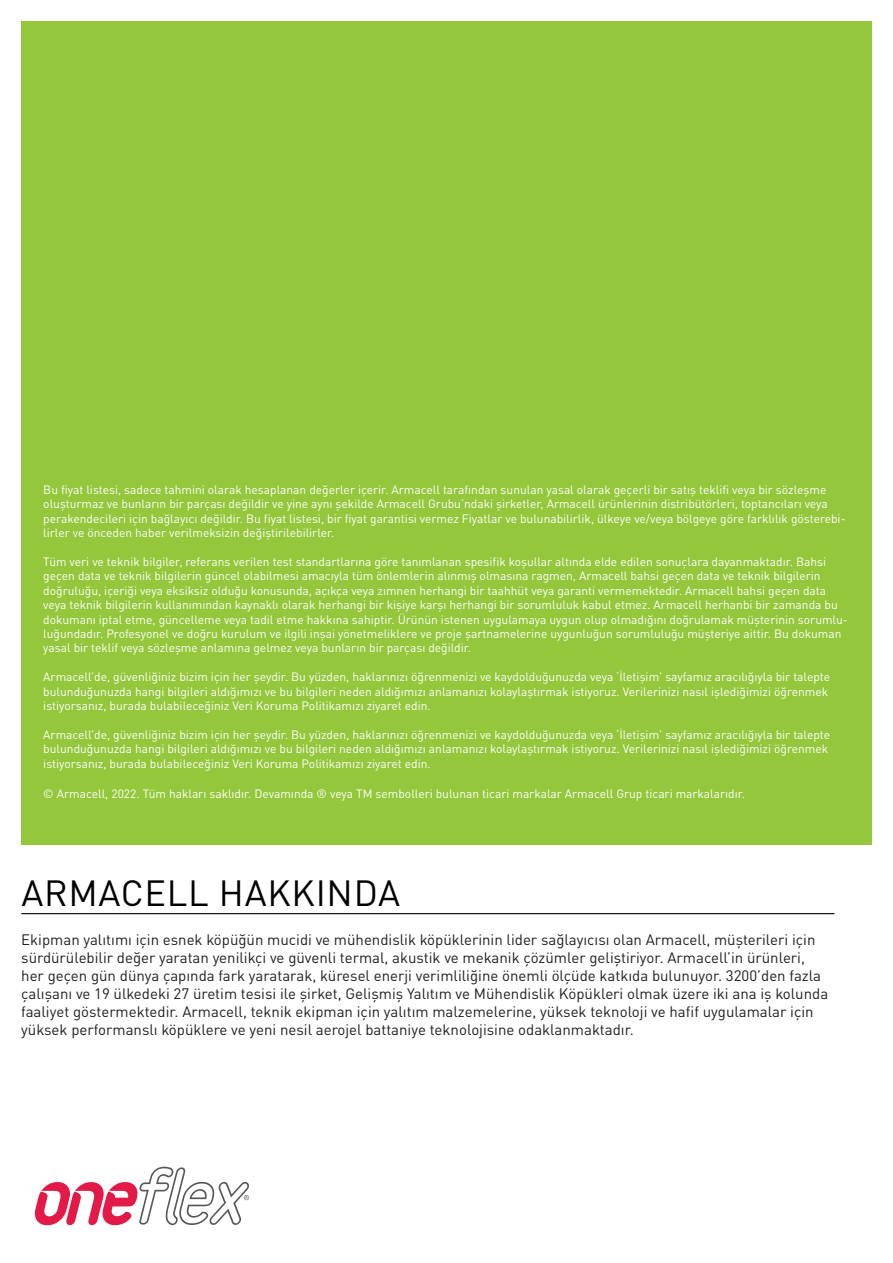
<style>
.page{position:relative;width:893px;height:1263px;background:#fff}
.page>*{position:absolute;margin:0;border:0;box-sizing:border-box;transform-origin:0 0}
.t1{font:36px "DIN Pro";letter-spacing:.02em;color:#000}
.t2{font:15px/18px "DIN Pro";color:#231f20}
.t3{font:12px/14.4px "DIN Pro";color:#fff}
</style>
<div class="page">
<div style="left:21px;top:21px;width:851px;height:824px;background:#94c73b"></div>
<hr style="left:21px;top:913px;width:813px;height:1px;background:#000">
<svg style="left:34px;top:1166px;width:215px;height:59px"></svg>
<p class="t3" style="left:43px;top:482px;width:804px">Bu fiyat listesi, sadece tahmini olarak hesaplanan değerler içerir. Armacell tarafından sunulan yasal olarak geçerli bir satış teklifi veya bir sözleşme oluşturmaz ve bunların bir parçası değildir ve yine aynı şekilde Armacell Grubu’ndaki şirketler, Armacell ürünlerinin distribütörleri, toptancıları veya perakendecileri için bağlayıcı değildir. Bu fiyat listesi, bir fiyat garantisi vermez Fiyatlar ve bulunabilirlik, ülkeye ve/veya bölgeye göre farklılık gösterebi&shy;lirler ve önceden haber verilmeksizin değiştirilebilirler.</p>
<p class="t3" style="left:43px;top:554px;width:806px">Tüm veri ve teknik bilgiler, referans verilen test standartlarına göre tanımlanan spesifik koşullar altında elde edilen sonuçlara dayanmaktadır. Bahsi geçen data ve teknik bilgilerin güncel olabilmesi amacıyla tüm önlemlerin alınmış olmasına ragmen, Armacell bahsi geçen data ve teknik bilgilerin doğruluğu, içeriği veya eksiksiz olduğu konusunda, açıkça veya zımnen herhangi bir taahhüt veya garanti vermemektedir. Armacell bahsi geçen data veya teknik bilgilerin kullanımından kaynaklı olarak herhangi bir kişiye karşı herhangi bir sorumluluk kabul etmez. Armacell herhanbi bir zamanda bu dokumanı iptal etme, güncelleme veya tadil etme hakkına sahiptir. Ürünün istenen uygulamaya uygun olup olmadığını doğrulamak müşterinin sorumlu&shy;luğundadır. Profesyonel ve doğru kurulum ve ilgili inşai yönetmeliklere ve proje şartnamelerine uygunluğun sorumluluğu müşteriye aittir. Bu dokuman yasal bir teklif veya sözleşme anlamına gelmez veya bunların bir parçası değildir.</p>
<p class="t3" style="left:43px;top:669px;width:788px">Armacell’de, güvenliğiniz bizim için her şeydir. Bu yüzden, haklarınızı öğrenmenizi ve kaydolduğunuzda veya ‘İletişim’ sayfamız aracılığıyla bir talepte bulunduğunuzda hangi bilgileri aldığımızı ve bu bilgileri neden aldığımızı anlamanızı kolaylaştırmak istiyoruz. Verilerinizi nasıl işlediğimizi öğrenmek istiyorsanız, burada bulabileceğiniz Veri Koruma Politikamızı ziyaret edin.</p>
<p class="t3" style="left:43px;top:726px;width:788px">Armacell’de, güvenliğiniz bizim için her şeydir. Bu yüzden, haklarınızı öğrenmenizi ve kaydolduğunuzda veya ‘İletişim’ sayfamız aracılığıyla bir talepte bulunduğunuzda hangi bilgileri aldığımızı ve bu bilgileri neden aldığımızı anlamanızı kolaylaştırmak istiyoruz. Verilerinizi nasıl işlediğimizi öğrenmek istiyorsanız, burada bulabileceğiniz Veri Koruma Politikamızı ziyaret edin.</p>
<p class="t3" style="left:43px;top:786px;width:703px">© Armacell, 2022. Tüm hakları saklıdır. Devamında ® veya TM sembolleri bulunan ticari markalar Armacell Grup ticari markalarıdır.</p>
<h1 class="t1" style="left:21px;top:865px;width:380px">ARMACELL HAKKINDA</h1>
<p class="t2" style="left:21px;top:929px;width:808px">Ekipman yalıtımı için esnek köpüğün mucidi ve mühendislik köpüklerinin lider sağlayıcısı olan Armacell, müşterileri için sürdürülebilir değer yaratan yenilikçi ve güvenli termal, akustik ve mekanik çözümler geliştiriyor. Armacell’in ürünleri, her geçen gün dünya çapında fark yaratarak, küresel enerji verimliliğine önemli ölçüde katkıda bulunuyor. 3200’den fazla çalışanı ve 19 ülkedeki 27 üretim tesisi ile şirket, Gelişmiş Yalıtım ve Mühendislik Köpükleri olmak üzere iki ana iş kolunda faaliyet göstermektedir. Armacell, teknik ekipman için yalıtım malzemelerine, yüksek teknoloji ve hafif uygulamalar için yüksek performanslı köpüklere ve yeni nesil aerojel battaniye teknolojisine odaklanmaktadır.</p>
</div>
